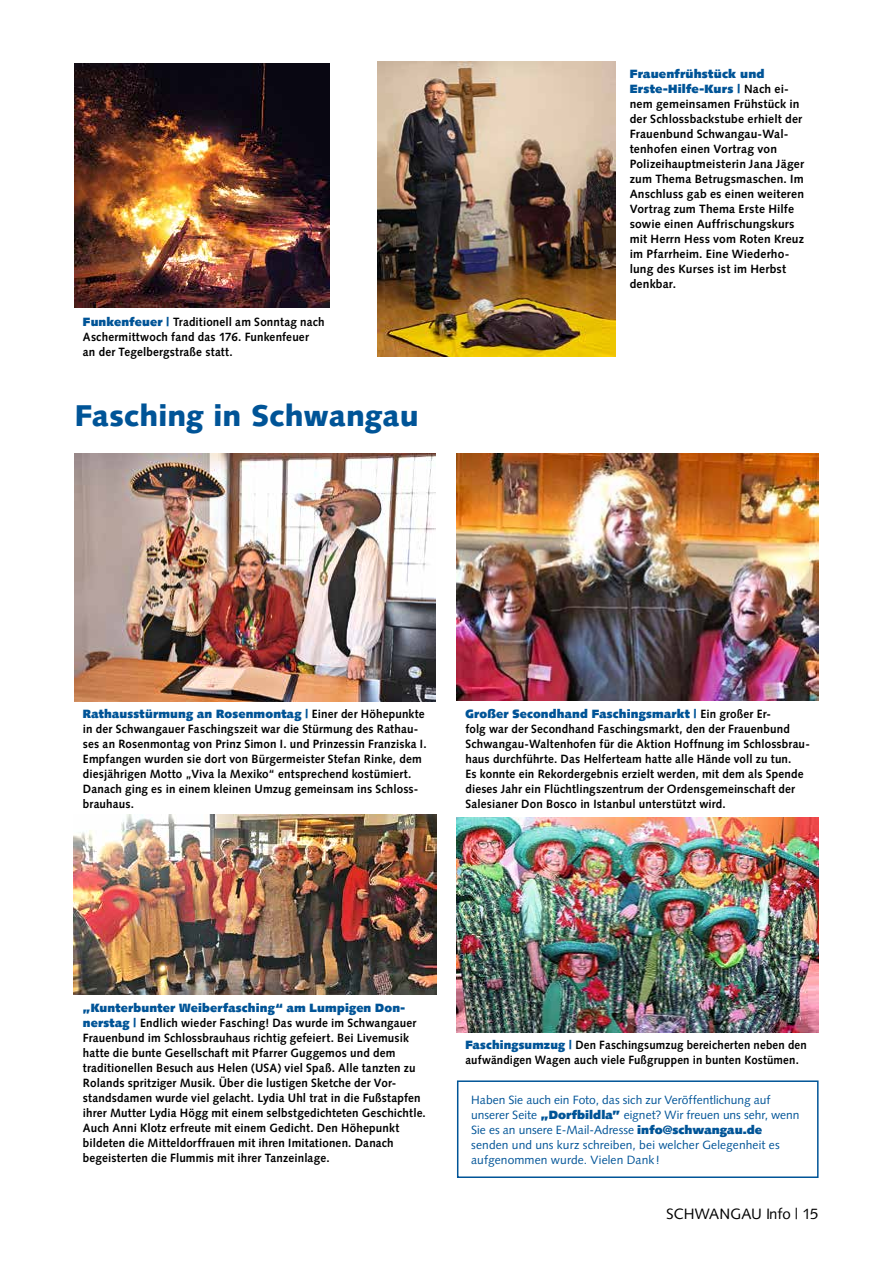
<style>
.page{position:relative;width:893px;height:1263px;background:#fff}
.page>*{position:absolute;margin:0;border:0;box-sizing:border-box;transform-origin:0 0}
.t1{font:900 30px "Syntax LT Pro";color:#005497}
.t2{font:15px "Syntax LT Pro";letter-spacing:-.005em;color:#000}
.t3{font:700 12px/15px "Syntax LT Pro";letter-spacing:.015em;color:#000}
.t4{font:12px/15px "Syntax LT Pro";letter-spacing:.005em;color:#005497}
.t5{font:700 12px/15px "Syntax LT Pro";letter-spacing:.015em;color:#000;scale:.95 1}
.s1{font-weight:900;color:#005497}
.s2{font-weight:900}
</style>
<div class="page">
<div style="left:457px;top:1080px;width:362px;height:98px;border:2px solid #005497"></div>
<img style="left:74px;top:64px;width:256px;height:244px">
<img style="left:74px;top:454px;width:362px;height:247px">
<img style="left:457px;top:454px;width:361px;height:246px">
<img style="left:74px;top:814px;width:363px;height:180px">
<img style="left:378px;top:62px;width:238px;height:294px">
<img style="left:457px;top:817px;width:362px;height:216px">
<p class="t3" style="left:83px;top:315px;width:243px"><span class="s1">Funkenfeuer |</span> Traditionell am Sonntag nach<br>Aschermittwoch fand das 176. Funkenfeuer<br>an der Tegelbergstraße statt.</p>
<h1 class="t1" style="left:74px;top:398px;width:346px">Fasching in Schwangau</h1>
<p class="t3" style="left:630px;top:66px;width:176px"><span class="s1">Frauenfrühstück und<br>Erste-Hilfe-Kurs |</span> Nach ei&shy;nem gemeinsamen Frühstück in der Schlossbackstube erhielt der<br>Frauenbund Schwangau-Wal&shy;tenhofen einen Vortrag von<br>Polizeihauptmeisterin Jana Jäger zum Thema Betrugsmaschen. Im<br>Anschluss gab es einen weiteren<br>Vortrag zum Thema Erste Hilfe sowie einen Auffrischungskurs mit Herrn Hess vom Roten Kreuz im Pfarrheim. Eine Wiederho&shy;lung des Kurses ist im Herbst denkbar.</p>
<p class="t3" style="left:83px;top:707px;width:345px"><span class="s1">Rathausstürmung an Rosenmontag |</span> Einer der Höhepunkte in der Schwangauer Faschingszeit war die Stürmung des Rathau&shy;ses an Rosenmontag von Prinz Simon I. und Prinzessin Franziska I.<br>Empfangen wurden sie dort von Bürgermeister Stefan Rinke, dem diesjährigen Motto „Viva la Mexiko“ entsprechend kostümiert.<br>Danach ging es in einem kleinen Umzug gemeinsam ins Schloss&shy;brauhaus.</p>
<p class="t3" style="left:465px;top:706px;width:346px"><span class="s1">Großer Secondhand Faschingsmarkt |</span> Ein großer Er-<br>folg war der Secondhand Faschingsmarkt, den der Frauenbund Schwangau-Waltenhofen für die Aktion Hoffnung im Schlossbrau&shy;haus durchführte. Das Helferteam hatte alle Hände voll zu tun.<br>Es konnte ein Rekordergebnis erzielt werden, mit dem als Spende dieses Jahr ein Flüchtlingszentrum der Ordensgemeinschaft der Salesianer Don Bosco in Istanbul unterstützt wird.</p>
<p class="t3" style="left:83px;top:1000px;width:344px"><span class="s1">„Kunterbunter Weiberfasching“ am Lumpigen Don&shy;nerstag |</span> Endlich wieder Fasching! Das wurde im Schwangauer Frauenbund im Schlossbrauhaus richtig gefeiert. Bei Livemusik hatte die bunte Gesellschaft mit Pfarrer Guggemos und dem traditionellen Besuch aus Helen (USA) viel Spaß. Alle tanzten zu Rolands spritziger Musik. Über die lustigen Sketche der Vor&shy;standsdamen wurde viel gelacht. Lydia Uhl trat in die Fußstapfen ihrer Mutter Lydia Högg mit einem selbstgedichteten Geschichtle.<br>Auch Anni Klotz erfreute mit einem Gedicht. Den Höhepunkt bildeten die Mitteldorffrauen mit ihren Imitationen. Danach begeisterten die Flummis mit ihrer Tanzeinlage.</p>
<p class="t5" style="left:465px;top:1038px;width:361px"><span class="s1">Faschingsumzug |</span> Den Faschingsumzug bereicherten neben den aufwändigen Wagen auch viele Fußgruppen in bunten Kostümen.</p>
<p class="t4" style="left:471px;top:1092px;width:330px">Haben Sie auch ein Foto, das sich zur Veröffentlichung auf unserer Seite <span class="s2">„Dorfbildla”</span> eignet? Wir freuen uns sehr, wenn Sie es an unsere E-Mail-Adresse <span class="s2">info@schwangau.de </span>senden und uns kurz schreiben, bei welcher Gelegenheit es aufgenommen wurde. Vielen Dank!</p>
<p class="t2" style="left:666px;top:1205px;width:154px">SCHWANGAU Info | 15</p>
</div>
